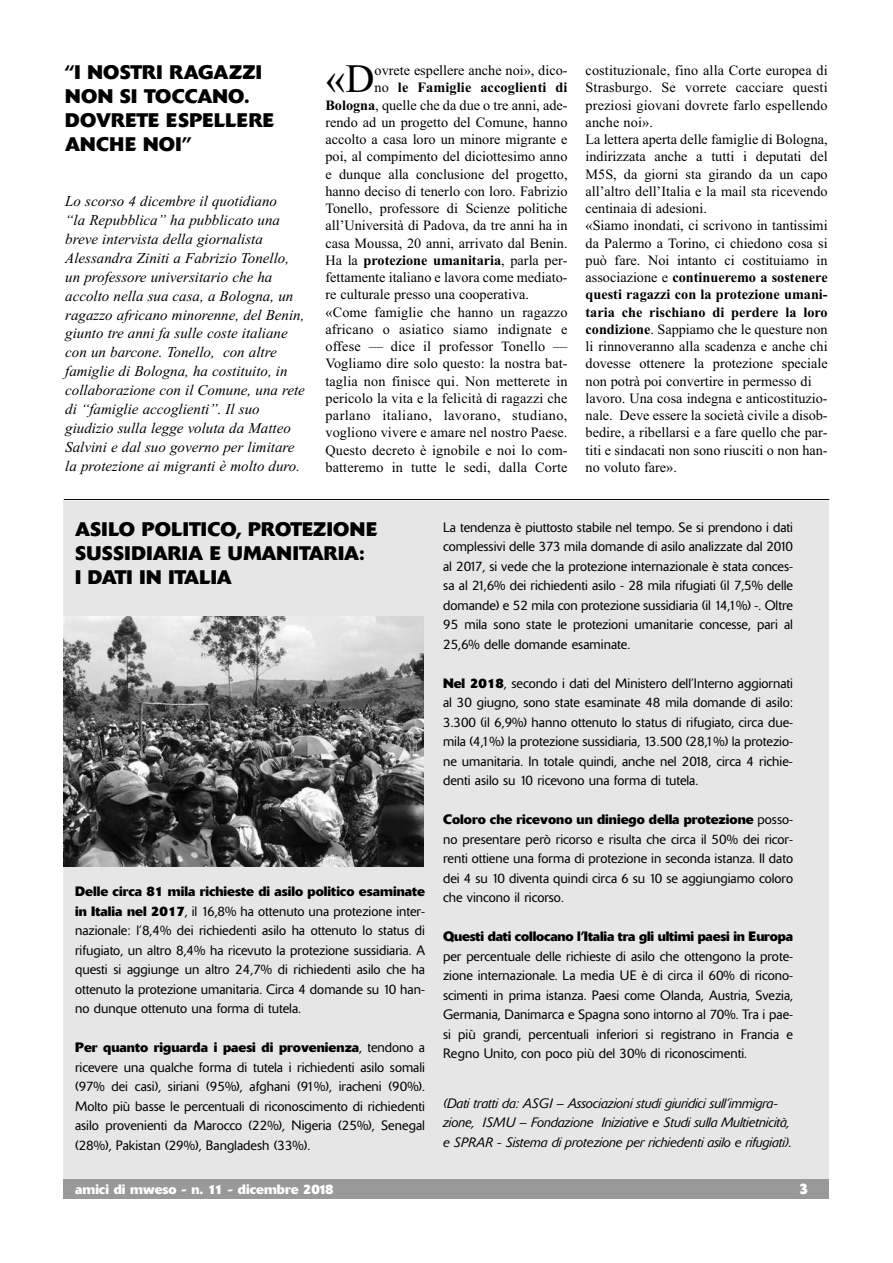
<style>
.page{position:relative;width:893px;height:1263px;background:#fff}
.page>*{position:absolute;margin:0;border:0;box-sizing:border-box;transform-origin:0 0}
.t1{font:40.35px "Times New Roman";color:#000}
.t2{font:700 19.5px/24px "Delta";color:#000}
.t3{font:italic 15px/18.9px "Times New Roman";color:#000}
.t4{font:700 15px "Delta";color:#fff}
.t5{font:14.25px/17.2px "Times New Roman";color:#000}
.t6{font:700 14.25px "Times New Roman";letter-spacing:.01em;color:#000}
.t7{font:14.25px "Times New Roman";letter-spacing:.03em;color:#000}
.t8{font:300 13.5px/19.5px "Delta";color:#000;text-align:justify}
.t9{font:italic 300 13.5px/19.5px "Delta";color:#000}
.t10{font:700 13.5px "Delta";letter-spacing:-.01em;color:#000}
.t11{font:700 13.5px "Delta";color:#fff}
.s1{font-weight:400}
.s2{font-weight:700}
</style>
<div class="page">
<div style="left:64px;top:502px;width:765px;height:679px;background:#e6e6e6"></div>
<div style="left:64px;top:1180px;width:765px;height:19px;background:#999"></div>
<hr style="left:64px;top:499px;width:765px;height:1px;background:#000">
<img style="left:64px;top:617px;width:359px;height:249px">
<h2 class="t2" style="left:65px;top:62px;width:211px">“I NOSTRI RAGAZZI<br>NON SI TOCCANO.<br>DOVRETE ESPELLERE<br>ANCHE NOI”</h2>
<p class="t3" style="left:65px;top:191px;width:241px">Lo scorso 4 dicembre il quotidiano<br>“la Repubblica” ha pubblicato una breve intervista della giornalista Alessandra Ziniti a Fabrizio Tonello, un professore universitario che ha accolto nella sua casa, a Bologna, un ragazzo africano minorenne, del Benin, giunto tre anni fa sulle coste italiane con un barcone. Tonello, con altre famiglie di Bologna, ha costituito, in collaborazione con il Comune, una rete di “famiglie accoglienti”. Il suo giudizio sulla legge voluta da Matteo Salvini e dal suo governo per limitare la protezione ai migranti è molto duro.</p>
<h1 class="t1" style="left:325px;top:55px;width:51px">«D</h1>
<p class="t5" style="left:375px;top:62px;width:194px">ovrete espellere anche noi», dico-</p>
<p class="t6" style="left:375px;top:79px;width:194px"><span class="s1">no</span> le Famiglie accoglienti di</p>
<p class="t5" style="left:325px;top:96px;width:244px"><span class="s2">Bologna</span>, quelle che da due o tre anni, ade-</p>
<p class="t5" style="left:325px;top:113px;width:244px">rendo ad un progetto del Comune, hanno</p>
<p class="t5" style="left:325px;top:131px;width:244px">accolto a casa loro un minore migrante e</p>
<p class="t5" style="left:325px;top:148px;width:244px">poi, al compimento del diciottesimo anno</p>
<p class="t5" style="left:325px;top:165px;width:244px">e dunque alla conclusione del progetto,</p>
<p class="t5" style="left:325px;top:182px;width:244px">hanno deciso di tenerlo con loro. Fabrizio</p>
<p class="t5" style="left:325px;top:200px;width:244px">Tonello, professore di Scienze politiche</p>
<p class="t5" style="left:325px;top:217px;width:244px">all’Università di Padova, da tre anni ha in</p>
<p class="t5" style="left:325px;top:234px;width:244px">casa Moussa, 20 anni, arrivato dal Benin.</p>
<p class="t6" style="left:325px;top:252px;width:244px"><span class="s1">Ha la</span> protezione umanitaria<span class="s1">, parla per-</span></p>
<p class="t5" style="left:325px;top:269px;width:244px">fettamente italiano e lavora come mediato-</p>
<p class="t5" style="left:325px;top:286px;width:205px">re culturale presso una cooperativa.</p>
<p class="t5" style="left:325px;top:303px;width:244px">«Come famiglie che hanno un ragazzo</p>
<p class="t5" style="left:325px;top:320px;width:244px">africano o asiatico siamo indignate e</p>
<p class="t5" style="left:325px;top:338px;width:244px">offese — dice il professor Tonello —</p>
<p class="t5" style="left:325px;top:355px;width:244px">Vogliamo dire solo questo: la nostra bat-</p>
<p class="t5" style="left:325px;top:372px;width:244px">taglia non finisce qui. Non metterete in</p>
<p class="t5" style="left:325px;top:389px;width:244px">pericolo la vita e la felicità di ragazzi che</p>
<p class="t7" style="left:325px;top:407px;width:244px">parlano italiano, lavorano, studiano,</p>
<p class="t5" style="left:325px;top:424px;width:244px">vogliono vivere e amare nel nostro Paese.</p>
<p class="t5" style="left:325px;top:441px;width:244px">Questo decreto è ignobile e noi lo com-</p>
<p class="t5" style="left:325px;top:458px;width:244px">batteremo in tutte le sedi, dalla Corte</p>
<p class="t5" style="left:585px;top:62px;width:244px">costituzionale, fino alla Corte europea di Strasburgo. Se vorrete cacciare questi preziosi giovani dovrete farlo espellendo anche noi».<br>La lettera aperta delle famiglie di Bologna, indirizzata anche a tutti i deputati del M5S, da giorni sta girando da un capo all’altro dell’Italia e la mail sta ricevendo centinaia di adesioni.<br>«Siamo inondati, ci scrivono in tantissimi da Palermo a Torino, ci chiedono cosa si può fare. Noi intanto ci costituiamo in associazione e <span class="s2">continueremo a sostenere questi ragazzi con la protezione umani&shy;taria che rischiano di perdere la loro condizione</span>. Sappiamo che le questure non li rinnoveranno alla scadenza e anche chi dovesse ottenere la protezione speciale non potrà poi convertire in permesso di lavoro. Una cosa indegna e anticostituzio&shy;nale. Deve essere la società civile a disob&shy;bedire, a ribellarsi e a fare quello che par&shy;titi e sindacati non sono riusciti o non han&shy;no voluto fare».</p>
<h2 class="t2" style="left:75px;top:519px;width:304px">ASILO POLITICO, PROTEZIONE<br>SUSSIDIARIA E UMANITARIA:<br>I DATI IN ITALIA</h2>
<p class="t8" style="left:75px;top:883px;width:351px"><span class="s2">Delle circa 81 mila richieste di asilo politico esaminate in Italia nel 2017</span>, il 16,8% ha ottenuto una protezione inter&shy;nazionale: l’8,4% dei richiedenti asilo ha ottenuto lo status di rifugiato, un altro 8,4% ha ricevuto la protezione sussidiaria. A questi si aggiunge un altro 24,7% di richiedenti asilo che ha ottenuto la protezione umanitaria. Circa 4 domande su 10 han&shy;no dunque ottenuto una forma di tutela.</p>
<p class="t8" style="left:75px;top:1039px;width:351px"><span class="s2">Per quanto riguarda i paesi di provenienza</span>, tendono a ricevere una qualche forma di tutela i richiedenti asilo somali (97% dei casi), siriani (95%), afghani (91%), iracheni (90%).<br>Molto più basse le percentuali di riconoscimento di richiedenti asilo provenienti da Marocco (22%), Nigeria (25%), Senegal (28%), Pakistan (29%), Bangladesh (33%).</p>
<p class="t8" style="left:443px;top:518px;width:351px">La tendenza è piuttosto stabile nel tempo. Se si prendono i dati complessivi delle 373 mila domande di asilo analizzate dal 2010 al 2017, si vede che la protezione internazionale è stata conces&shy;sa al 21,6% dei richiedenti asilo - 28 mila rifugiati (il 7,5% delle domande) e 52 mila con protezione sussidiaria (il 14,1%) -. Oltre 95 mila sono state le protezioni umanitarie concesse, pari al 25,6% delle domande esaminate.</p>
<p class="t8" style="left:443px;top:674px;width:351px"><span class="s2">Nel 2018</span>, secondo i dati del Ministero dell’Interno aggiornati al 30 giugno, sono state esaminate 48 mila domande di asilo:<br>3.300 (il 6,9%) hanno ottenuto lo status di rifugiato, circa due&shy;mila (4,1%) la protezione sussidiaria, 13.500 (28,1%) la protezio&shy;ne umanitaria. In totale quindi, anche nel 2018, circa 4 richie&shy;denti asilo su 10 ricevono una forma di tutela.</p>
<p class="t8" style="left:443px;top:811px;width:351px"><span class="s2">Coloro che ricevono un diniego della protezione</span> posso&shy;no presentare però ricorso e risulta che circa il 50% dei ricor&shy;renti ottiene una forma di protezione in seconda istanza. Il dato dei 4 su 10 diventa quindi circa 6 su 10 se aggiungiamo coloro che vincono il ricorso.</p>
<p class="t10" style="left:443px;top:932px;width:351px">Questi dati collocano l’Italia tra gli ultimi paesi in Europa</p>
<p class="t8" style="left:443px;top:947px;width:351px">per percentuale delle richieste di asilo che ottengono la prote&shy;zione internazionale. La media UE è di circa il 60% di ricono&shy;scimenti in prima istanza. Paesi come Olanda, Austria, Svezia, Germania, Danimarca e Spagna sono intorno al 70%. Tra i pae&shy;si più grandi, percentuali inferiori si registrano in Francia e Regno Unito, con poco più del 30% di riconoscimenti.</p>
<p class="t9" style="left:443px;top:1094px;width:350px">(Dati tratti da: ASGI – Associazioni studi giuridici sull’immigra&shy;zione, ISMU – Fondazione Iniziative e Studi sulla Multietnicità, e SPRAR - Sistema di protezione per richiedenti asilo e rifugiati).</p>
<p class="t11" style="left:75px;top:1185px;width:260px">amici di mweso - n. 11 - dicembre 2018</p>
<p class="t4" style="left:799px;top:1184px;width:11px">3</p>
</div>
